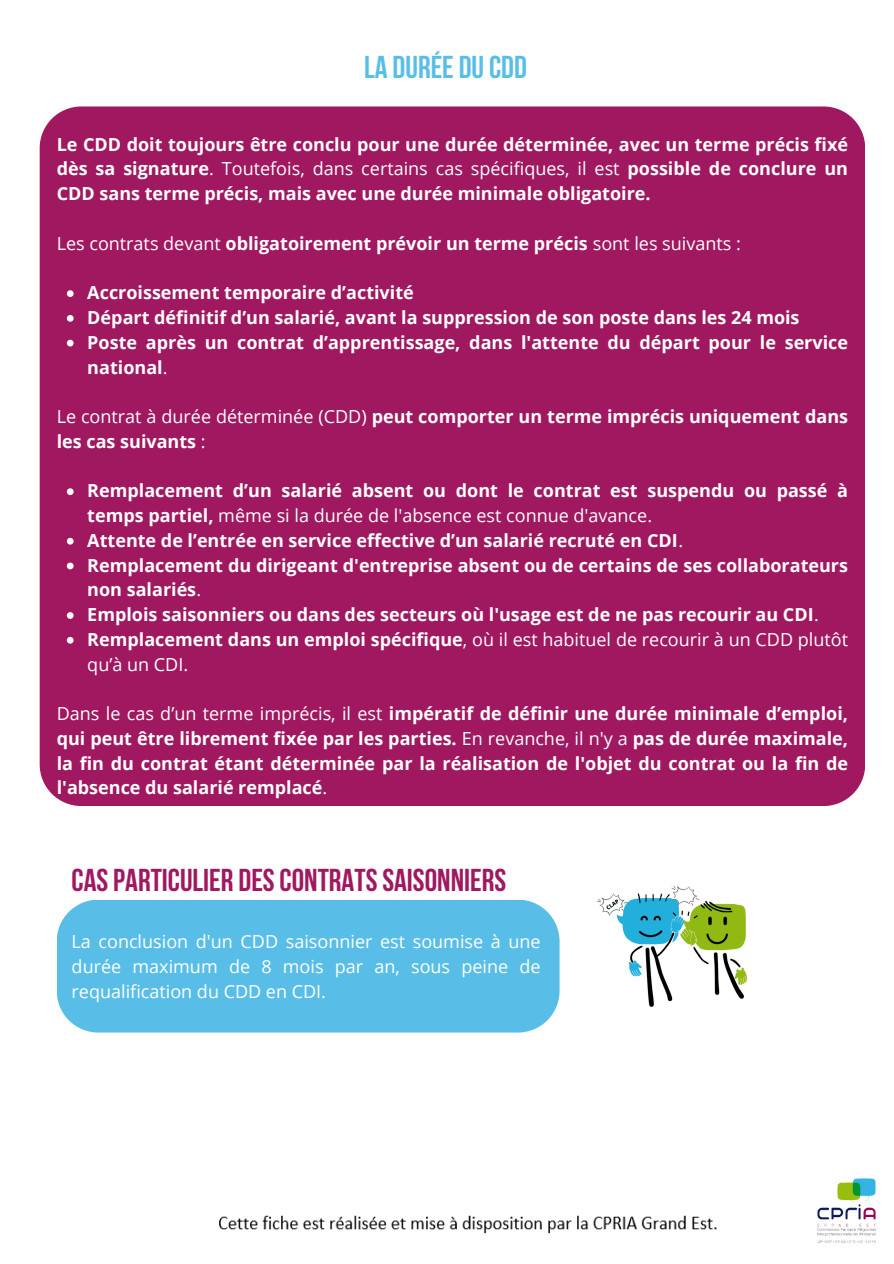
<style>
.page{position:relative;width:894px;height:1264px;background:#fff}
.page>*{position:absolute;margin:0;border:0;box-sizing:border-box;transform-origin:0 0}
.t1{font:700 31.5px "Bebas Neue";color:#a01860}
.t2{font:700 31.5px "Bebas Neue";color:#58bee8}
.t3{font:700 18px/24.8px "Open Sans";color:#fff}
.t4{font:18px/24.8px "Open Sans";color:#fff}
.s1{font-weight:400}
.s2{font-weight:700}
</style>
<div class="page">
<img style="left:219px;top:1215px;width:498px;height:19px">
<img style="left:817px;top:1178px;width:58px;height:64px">
<div style="left:40px;top:106px;width:824px;height:700px;background:#a01860"></div>
<div style="left:57px;top:900px;width:502px;height:132px;background:#58bee8"></div>
<img style="left:596px;top:885px;width:152px;height:122px">
<svg style="left:67px;top:290px;width:7px;height:7px"></svg>
<svg style="left:67px;top:315px;width:7px;height:7px"></svg>
<svg style="left:67px;top:340px;width:7px;height:6px"></svg>
<svg style="left:67px;top:488px;width:7px;height:7px"></svg>
<svg style="left:67px;top:538px;width:7px;height:6px"></svg>
<svg style="left:67px;top:562px;width:7px;height:7px"></svg>
<svg style="left:67px;top:612px;width:7px;height:7px"></svg>
<svg style="left:67px;top:637px;width:7px;height:6px"></svg>
<p class="t2" style="left:364px;top:54px;width:164px">LA DURÉE DU CDD</p>
<p class="t3" style="left:57px;top:131px;width:792px;text-align:justify">Le CDD doit toujours être conclu pour une durée déterminée, avec un terme précis fixé dès sa signature<span class="s1">. Toutefois, dans certains cas spécifiques, il est</span> possible de conclure un CDD sans terme précis, mais avec une durée minimale obligatoire.</p>
<p class="t3" style="left:57px;top:230px;width:685px"><span class="s1">Les contrats devant</span> obligatoirement prévoir un terme précis <span class="s1">sont les suivants :</span></p>
<p class="t3" style="left:87px;top:280px;width:328px">Accroissement temporaire d’activité</p>
<p class="t3" style="left:87px;top:304px;width:713px">Départ définitif d’un salarié, avant la suppression de son poste dans les 24 mois</p>
<p class="t3" style="left:87px;top:329px;width:762px">Poste après un contrat d’apprentissage, dans l'attente du départ pour le service national<span class="s1">.</span></p>
<p class="t3" style="left:57px;top:403px;width:792px"><span class="s1">Le contrat à durée déterminée (CDD)</span> peut comporter un terme imprécis uniquement dans les cas suivants <span class="s1">:</span></p>
<p class="t3" style="left:87px;top:478px;width:762px">Remplacement d’un salarié absent ou dont le contrat est suspendu ou passé à temps partiel, <span class="s1">même si la durée de l'absence est connue d'avance.</span></p>
<p class="t3" style="left:87px;top:527px;width:597px">Attente de l’entrée en service effective d’un salarié recruté en CDI<span class="s1">.</span></p>
<h1 class="t3" style="left:87px;top:552px;width:762px">Remplacement du dirigeant d'entreprise absent ou de certains de ses collaborateurs non salariés<span class="s1">.</span></h1>
<p class="t3" style="left:87px;top:601px;width:733px">Emplois saisonniers ou dans des secteurs où l'usage est de ne pas recourir au CDI<span class="s1">.</span></p>
<p class="t4" style="left:87px;top:626px;width:762px"><span class="s2">Remplacement dans un emploi spécifique</span>, où il est habituel de recourir à un CDD plutôt qu’à un CDI.</p>
<p class="t3" style="left:57px;top:700px;width:792px;text-align:justify"><span class="s1">Dans le cas d’un terme imprécis, il est</span> impératif de définir une durée minimale d’emploi, qui peut être librement fixée par les parties. <span class="s1">En revanche, il n'y a</span> pas de durée maximale, la fin du contrat étant déterminée par la réalisation de l'objet du contrat ou la fin de l'absence du salarié remplacé<span class="s1">.</span></p>
<p class="t1" style="left:72px;top:867px;width:436px">CAS PARTICULIER DES CONTRATS SAISONNIERS</p>
<p class="t4" style="left:72px;top:928px;width:470px;text-align:justify">La conclusion d'un CDD saisonnier est soumise à une durée maximum de 8 mois par an, sous peine de requalification du CDD en CDI.</p>
</div>
